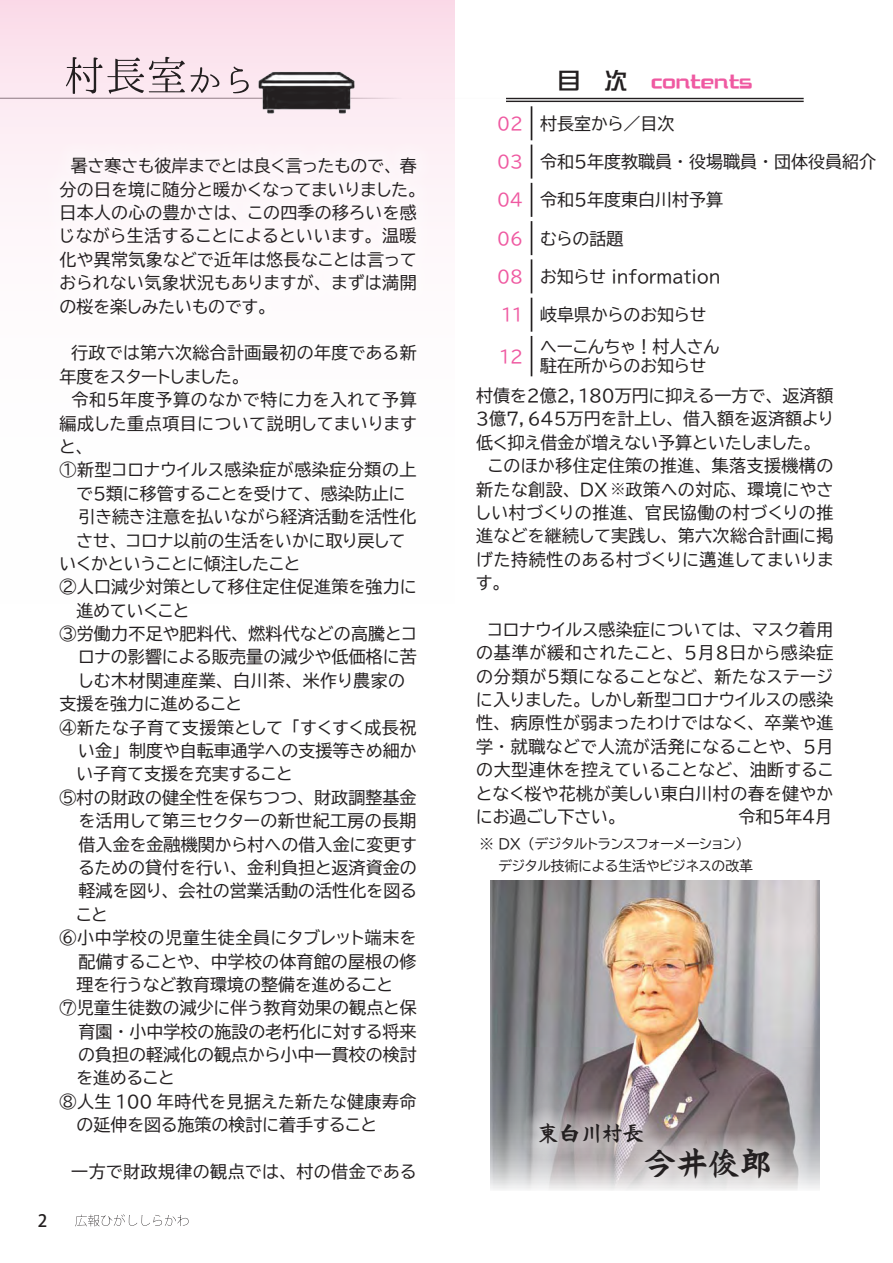
<style>
.page{position:relative;width:893px;height:1263px;background:#fff}
.page>*{position:absolute;margin:0;border:0;box-sizing:border-box;transform-origin:0 0}
.t1{font:31.95px "DC Lei Kai Sho Std W5";color:#231f20}
.お知らせ{font:23.4px "DF So Gei Std W5";color:#ef59a1}
.t2{font:21.3px "DC Lei Kai Sho Std W5";color:#231f20}
.t3{font:16.95px/23.4px "BIZ UDP Gothic";letter-spacing:.005em;color:#231f20;text-align:justify}
.t4{font:16.95px "BIZ UDP Gothic";letter-spacing:.03em;color:#231f20}
.t5{font:16.95px "BIZ UDP Gothic";letter-spacing:.025em;color:#231f20}
.t6{font:16.95px "BIZ UDP Gothic";color:#ef59a1}
.t7{font:500 16.95px "Koz Go Pro";color:#231f20}
.t8{font:13.8px "BIZ UDP Gothic";color:#231f20}
.s1{color:#231f20}
.s2{font-size:13.8px}
</style>
<div class="page">
<hr style="left:0;top:98px;width:540px;height:1px;background:#231f20">
<img style="left:490px;top:880px;width:329px;height:310px">
<svg style="left:0;top:0;width:455px;height:202px;fill:#fbe4ee"></svg>
<svg style="left:66px;top:57px;width:183px;height:37px"></svg>
<img style="left:255px;top:64px;width:102px;height:55px">
<div style="left:43px;top:141px;width:390px;height:1055px;background:#fff"></div>
<div style="left:522px;top:1106px;width:139px;height:54px;background:#fff;opacity:.75"></div>
<div style="left:628px;top:1131px;width:159px;height:64px;background:#fff;opacity:.75"></div>
<hr style="left:506px;top:98px;width:298px;height:1px;background:#231f20">
<hr style="left:506px;top:101px;width:298px;height:1px;background:#231f20">
<hr style="left:531px;top:106px;width:1px;height:34px;background:#231f20">
<hr style="left:531px;top:221px;width:1px;height:34px;background:#231f20">
<hr style="left:531px;top:183px;width:1px;height:34px;background:#231f20">
<hr style="left:531px;top:298px;width:1px;height:34px;background:#231f20">
<hr style="left:531px;top:336px;width:1px;height:40px;background:#231f20">
<hr style="left:531px;top:259px;width:1px;height:34px;background:#231f20">
<hr style="left:531px;top:145px;width:1px;height:34px;background:#231f20">
<svg style="left:75px;top:1214px;width:114px;height:12px"></svg>
<p class="t3" style="left:60px;top:154px;width:360px">　暑さ寒さも彼岸までとは良く言ったもので、春分の日を境に随分と暖かくなってまいりました。日本人の心の豊かさは、この四季の移ろいを感じながら生活することによるといいます。温暖化や異常気象などで近年は悠長なことは言っておられない気象状況もありますが、まずは満開の桜を楽しみたいものです。</p>
<p class="t3" style="left:60px;top:341px;width:359px">　行政では第六次総合計画最初の年度である新年度をスタートしました。</p>
<p class="t3" style="left:60px;top:388px;width:359px">　令和５年度予算のなかで特に力を入れて予算編成した重点項目について説明してまいりますと、</p>
<p class="t4" style="left:60px;top:461px;width:359px">①新型コロナウイルス感染症が感染症分類の上</p>
<p class="t3" style="left:77px;top:482px;width:330px">で５類に移管することを受けて、感染防止に</p>
<p class="t3" style="left:78px;top:505px;width:340px">引き続き注意を払いながら経済活動を活性化</p>
<p class="t3" style="left:77px;top:528px;width:330px">させ、コロナ以前の生活をいかに取り戻して</p>
<p class="t3" style="left:60px;top:552px;width:242px">いくかということに傾注したこと</p>
<p class="t3" style="left:77px;top:575px;width:342px;text-indent:-17px">②人口減少対策として移住定住促進策を強力に進めていくこと</p>
<p class="t3" style="left:60px;top:622px;width:359px">③労働力不足や肥料代、燃料代などの高騰とコ</p>
<p class="t3" style="left:79px;top:645px;width:340px">ロナの影響による販売量の減少や低価格に苦</p>
<p class="t4" style="left:79px;top:672px;width:328px">しむ木材関連産業、白川茶、米作り農家の</p>
<p class="t3" style="left:60px;top:692px;width:184px">支援を強力に進めること</p>
<p class="t3" style="left:77px;top:715px;width:342px;text-indent:-17px">④新たな子育て支援策として「すくすく成長祝い金」制度や自転車通学への支援等きめ細かい子育て支援を充実すること</p>
<p class="t3" style="left:77px;top:786px;width:342px;text-indent:-17px">⑤村の財政の健全性を保ちつつ、財政調整基金を活用して第三セクターの新世紀工房の長期借入金を金融機関から村への借入金に変更するための貸付を行い、金利負担と返済資金の軽減を図り、会社の営業活動の活性化を図ること</p>
<p class="t3" style="left:77px;top:926px;width:342px;text-indent:-17px">⑥小中学校の児童生徒全員にタブレット端末を配備することや、中学校の体育館の屋根の修理を行うなど教育環境の整備を進めること</p>
<p class="t3" style="left:77px;top:996px;width:342px;text-indent:-17px">⑦児童生徒数の減少に伴う教育効果の観点と保育園・小中学校の施設の老朽化に対する将来の負担の軽減化の観点から小中一貫校の検討を進めること</p>
<p class="t3" style="left:77px;top:1090px;width:342px;text-indent:-17px">⑧人生 100 年時代を見据えた新たな健康寿命の延伸を図る施策の検討に着手すること</p>
<p class="t5" style="left:60px;top:1163px;width:359px">　一方で財政規律の観点では、村の借金である</p>
<p class="t7" style="left:38px;top:1210px;width:11px">2</p>
<p class="お知らせ" style="left:557px;top:68px;width:196px"><span class="s1">目　次　</span>contents</p>
<p class="t6" style="left:497px;top:115px;width:27px">02</p>
<p class="t3" style="left:540px;top:112px;width:136px">村長室から／目次</p>
<p class="t6" style="left:497px;top:153px;width:27px">03</p>
<p class="t3" style="left:540px;top:150px;width:338px">令和５年度教職員・役場職員・団体役員紹介</p>
<p class="t6" style="left:497px;top:191px;width:27px">04</p>
<p class="t3" style="left:540px;top:188px;width:185px">令和５年度東白川村予算</p>
<p class="t6" style="left:497px;top:230px;width:27px">06</p>
<p class="t3" style="left:540px;top:226px;width:85px">むらの話題</p>
<p class="t6" style="left:497px;top:268px;width:27px">08</p>
<p class="t3" style="left:540px;top:265px;width:182px">お知らせ information</p>
<p class="t6" style="left:502px;top:306px;width:23px">11</p>
<p class="t3" style="left:540px;top:303px;width:168px">岐阜県からのお知らせ</p>
<p class="t6" style="left:499px;top:348px;width:25px">12</p>
<p class="t3" style="left:540px;top:335px;width:181px">へーこんちゃ！村人さん</p>
<p class="t3" style="left:540px;top:354px;width:168px">駐在所からのお知らせ</p>
<p class="t3" style="left:476px;top:384px;width:359px">村債を２億２，１８０万円に抑える一方で、返済額３億７，６４５万円を計上し、借入額を返済額より低く抑え借金が増えない予算といたしました。</p>
<p class="t3" style="left:476px;top:454px;width:359px">　このほか移住定住策の推進、集落支援機構の新たな創設、 DX <span class="s2">※</span>政策への対応、環境にやさしい村づくりの推進、官民協働の村づくりの推進などを継続して実践し、第六次総合計画に掲げた持続性のある村づくりに邁進してまいります。</p>
<p class="t3" style="left:476px;top:618px;width:359px;text-indent:12px">コロナウイルス感染症については、マスク着用の基準が緩和されたこと、５月８日から感染症の分類が５類になることなど、新たなステージに入りました。しかし新型コロナウイルスの感染性、病原性が弱まったわけではなく、卒業や進学・就職などで人流が活発になることや、５月の大型連休を控えていることなど、油断することなく桜や花桃が美しい東白川村の春を健やかにお過ごし下さい。</p>
<p class="t3" style="left:738px;top:805px;width:95px">令和５年４月</p>
<p class="t8" style="left:480px;top:837px;width:264px">※ ＤＸ（デジタルトランスフォーメーション）</p>
<p class="t8" style="left:498px;top:859px;width:256px">デジタル技術による生活やビジネスの改革</p>
<p class="t2" style="left:538px;top:1122px;width:108px">東白川村長</p>
<p class="t1" style="left:644px;top:1146px;width:129px">今井俊郎</p>
</div>
